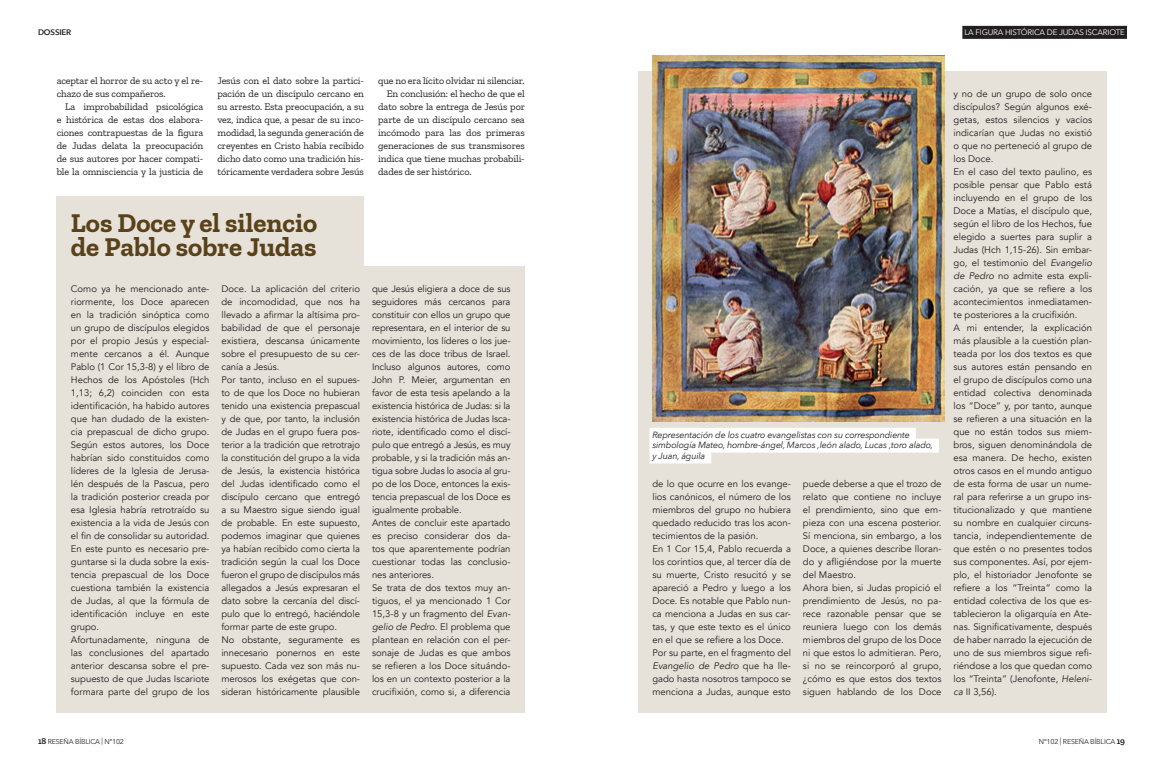
<style>
.page{position:relative;width:1163px;height:766px;background:#fff}
.page>*{position:absolute;margin:0;border:0;box-sizing:border-box;transform-origin:0 0}
.DESPIECE_-_TITULO{font:700 27px/24px "Zilla Slab";color:#59421a}
.CUERPO_ARTICULO{font:10px/13px "Zilla Slab";letter-spacing:-.01em;color:#231f20;text-align:justify}
.DESPIECE_-_CUERPO{font:9.5px/13px "Avenir";color:#231f20;text-align:justify}
.PIE_DE_FOTO_CON_FILE{font:italic 9px "Avenir Next";letter-spacing:-.02em;color:#231f20}
.t1{font:8px "Avenir Next";letter-spacing:-.02em;color:#fff}
.t2{font:600 8px "Avenir Next";letter-spacing:-.02em;color:#231f20}
.t3{font:7px "Avenir Next";letter-spacing:-.02em;color:#231f20}
.s1{font-style:italic}
.s2{font-family:"Zilla Slab";font-weight:600;font-size:9px}
</style>
<div class="page">
<div style="left:57px;top:196px;width:307px;height:78px;background:#e6e2d9"></div>
<div style="left:57px;top:266px;width:467px;height:446px;background:#e6e2d9"></div>
<div style="left:638px;top:71px;width:468px;height:641px;background:#e6e2d9"></div>
<img style="left:652px;top:56px;width:292px;height:365px">
<div style="left:649px;top:427px;width:266px;height:14px;background:#fff"></div>
<div style="left:649px;top:438px;width:289px;height:14px;background:#fff"></div>
<div style="left:649px;top:449px;width:62px;height:14px;background:#fff"></div>
<div style="left:962px;top:26px;width:164px;height:13px;background:#231f20"></div>
<p class="t2" style="left:38px;top:25px;width:35px">DOSSIER</p>
<p class="t1" style="left:964px;top:25px;width:162px">LA FIGURA HISTÓRICA DE JUDAS ISCARIOTE</p>
<p class="CUERPO_ARTICULO" style="left:57px;top:74px;width:148px">aceptar el horror de su acto y el re&shy;chazo de sus compañeros.</p>
<p class="CUERPO_ARTICULO" style="left:57px;top:100px;width:148px;text-indent:9px">La improbabilidad psicológica e histórica de estas dos elabora&shy;ciones contrapuestas de la figura de Judas delata la preocupación de sus autores por hacer compati&shy;ble la omnisciencia y la justicia de</p>
<p class="CUERPO_ARTICULO" style="left:217px;top:74px;width:148px">Jesús con el dato sobre la partici&shy;pación de un discípulo cercano en su arresto. Esta preocupación, a su vez, indica que, a pesar de su inco&shy;modidad, la segunda generación de creyentes en Cristo había recibido dicho dato como una tradición his&shy;tóricamente verdadera sobre Jesús</p>
<p class="CUERPO_ARTICULO" style="left:378px;top:74px;width:148px">que no era lícito olvidar ni silenciar.</p>
<p class="CUERPO_ARTICULO" style="left:378px;top:87px;width:148px;text-indent:9px">En conclusión: el hecho de que el dato sobre la entrega de Jesús por parte de un discípulo cercano sea incómodo para las dos primeras generaciones de sus transmisores indica que tiene muchas probabili&shy;dades de ser histórico.</p>
<p class="DESPIECE_-_TITULO" style="left:71px;top:211px;width:248px">Los Doce y el silencio de Pablo sobre Judas</p>
<p class="DESPIECE_-_CUERPO" style="left:71px;top:282px;width:140px">Como ya he mencionado ante&shy;riormente, los Doce aparecen en la tradición sinóptica como un grupo de discípulos elegidos por el propio Jesús y especial&shy;mente cercanos a él. Aunque Pablo (1 Cor 15,3-8) y el libro de Hechos de los Apóstoles (Hch 1,13; 6,2) coinciden con esta identificación, ha habido autores que han dudado de la existen&shy;cia prepascual de dicho grupo.<br>Según estos autores, los Doce habrían sido constituidos como líderes de la Iglesia de Jerusa&shy;lén después de la Pascua, pero la tradición posterior creada por esa Iglesia habría retrotraído su existencia a la vida de Jesús con el fin de consolidar su autoridad.</p>
<p class="DESPIECE_-_CUERPO" style="left:71px;top:542px;width:140px">En este punto es necesario pre&shy;guntarse si la duda sobre la exis&shy;tencia prepascual de los Doce cuestiona también la existencia de Judas, al que la fórmula de identificación incluye en este grupo.</p>
<p class="DESPIECE_-_CUERPO" style="left:71px;top:633px;width:140px">Afortunadamente, ninguna de las conclusiones del apartado anterior descansa sobre el pre&shy;supuesto de que Judas Iscariote formara parte del grupo de los</p>
<p class="DESPIECE_-_CUERPO" style="left:221px;top:282px;width:140px">Doce. La aplicación del criterio de incomodidad, que nos ha llevado a afirmar la altísima pro&shy;babilidad de que el personaje existiera, descansa únicamente sobre el presupuesto de su cer&shy;canía a Jesús.</p>
<p class="DESPIECE_-_CUERPO" style="left:221px;top:373px;width:140px">Por tanto, incluso en el supues&shy;to de que los Doce no hubieran tenido una existencia prepascual y de que, por tanto, la inclusión de Judas en el grupo fuera pos&shy;terior a la tradición que retrotrajo la constitución del grupo a la vida de Jesús, la existencia histórica del Judas identificado como el discípulo cercano que entregó a su Maestro sigue siendo igual de probable. En este supuesto, podemos imaginar que quienes ya habían recibido como cierta la tradición según la cual los Doce fueron el grupo de discípulos más allegados a Jesús expresaran el dato sobre la cercanía del discí&shy;pulo que lo entregó, haciéndole formar parte de este grupo.</p>
<p class="DESPIECE_-_CUERPO" style="left:221px;top:633px;width:140px">No obstante, seguramente es innecesario ponernos en este supuesto. Cada vez son más nu&shy;merosos los exégetas que con&shy;sideran históricamente plausible</p>
<p class="DESPIECE_-_CUERPO" style="left:372px;top:282px;width:140px">que Jesús eligiera a doce de sus seguidores más cercanos para constituir con ellos un grupo que representara, en el interior de su movimiento, los líderes o los jue&shy;ces de las doce tribus de Israel.<br>Incluso algunos autores, como John P. Meier, argumentan en favor de esta tesis apelando a la existencia histórica de Judas: si la existencia histórica de Judas Isca&shy;riote, identificado como el discí&shy;pulo que entregó a Jesús, es muy probable, y si la tradición más an&shy;tigua sobre Judas lo asocia al gru&shy;po de los Doce, entonces la exis&shy;tencia prepascual de los Doce es igualmente probable.</p>
<p class="DESPIECE_-_CUERPO" style="left:372px;top:516px;width:140px">Antes de concluir este apartado es preciso considerar dos da&shy;tos que aparentemente podrían cuestionar todas las conclusio&shy;nes anteriores.</p>
<p class="DESPIECE_-_CUERPO" style="left:372px;top:581px;width:140px">Se trata de dos textos muy an&shy;tiguos, el ya mencionado 1 Cor 15,3-8 y un fragmento del <span class="s1">Evan&shy;gelio de Pedro</span>. El problema que plantean en relación con el per&shy;sonaje de Judas es que ambos se refieren a los Doce situándo&shy;los en un contexto posterior a la crucifixión, como si, a diferencia</p>
<p class="PIE_DE_FOTO_CON_FILE" style="left:652px;top:426px;width:259px">Representación de los cuatro evangelistas con su correspondiente</p>
<p class="PIE_DE_FOTO_CON_FILE" style="left:652px;top:437px;width:282px">simbología Mateo, hombre-ángel, Marcos ,león alado, Lucas ,toro alado,</p>
<p class="PIE_DE_FOTO_CON_FILE" style="left:652px;top:448px;width:54px">y Juan, águila</p>
<p class="DESPIECE_-_CUERPO" style="left:652px;top:477px;width:140px">de lo que ocurre en los evange&shy;lios canónicos, el número de los miembros del grupo no hubiera quedado reducido tras los acon&shy;tecimientos de la pasión.</p>
<p class="DESPIECE_-_CUERPO" style="left:652px;top:542px;width:140px">En 1 Cor 15,4, Pablo recuerda a los corintios que, al tercer día de su muerte, Cristo resucitó y se apareció a Pedro y luego a los Doce. Es notable que Pablo nun&shy;ca menciona a Judas en sus car&shy;tas, y que este texto es el único en el que se refiere a los Doce.</p>
<p class="DESPIECE_-_CUERPO" style="left:652px;top:646px;width:140px">Por su parte, en el fragmento del <span class="s1">Evangelio de Pedro</span> que ha lle&shy;gado hasta nosotros tampoco se menciona a Judas, aunque esto</p>
<p class="DESPIECE_-_CUERPO" style="left:802px;top:477px;width:140px">puede deberse a que el trozo de relato que contiene no incluye el prendimiento, sino que em&shy;pieza con una escena posterior.<br>Sí menciona, sin embargo, a los Doce, a quienes describe lloran&shy;do y afligiéndose por la muerte del Maestro.</p>
<p class="DESPIECE_-_CUERPO" style="left:802px;top:581px;width:140px">Ahora bien, si Judas propició el prendimiento de Jesús, no pa&shy;rece razonable pensar que se reuniera luego con los demás miembros del grupo de los Doce ni que estos lo admitieran. Pero, si no se reincorporó al grupo, ¿cómo es que estos dos textos siguen hablando de los Doce</p>
<p class="DESPIECE_-_CUERPO" style="left:953px;top:87px;width:140px">y no de un grupo de solo once discípulos? Según algunos exé&shy;getas, estos silencios y vacíos indicarían que Judas no existió o que no perteneció al grupo de los Doce.</p>
<p class="DESPIECE_-_CUERPO" style="left:953px;top:165px;width:140px">En el caso del texto paulino, es posible pensar que Pablo está incluyendo en el grupo de los Doce a Matías, el discípulo que, según el libro de los Hechos, fue elegido a suertes para suplir a Judas (Hch 1,15-26). Sin embar&shy;go, el testimonio del <span class="s1">Evangelio de Pedro</span> no admite esta expli&shy;cación, ya que se refiere a los acontecimientos inmediatamen&shy;te posteriores a la crucifixión.</p>
<p class="DESPIECE_-_CUERPO" style="left:953px;top:321px;width:140px">A mi entender, la explicación más plausible a la cuestión plan&shy;teada por los dos textos es que sus autores están pensando en el grupo de discípulos como una entidad colectiva denominada los “Doce” y, por tanto, aunque se refieren a una situación en la que no están todos sus miem&shy;bros, siguen denominándola de esa manera. De hecho, existen otros casos en el mundo antiguo de esta forma de usar un nume&shy;ral para referirse a un grupo ins&shy;titucionalizado y que mantiene su nombre en cualquier circuns&shy;tancia, independientemente de que estén o no presentes todos sus componentes. Así, por ejem&shy;plo, el historiador Jenofonte se refiere a los “Treinta” como la entidad colectiva de los que es&shy;tablecieron la oligarquía en Ate&shy;nas. Significativamente, después de haber narrado la ejecución de uno de sus miembros sigue refi&shy;riéndose a los que quedan como los “Treinta” (Jenofonte, <span class="s1">Heleni&shy;ca</span> II 3,56).</p>
<p class="t3" style="left:38px;top:735px;width:87px"><span class="s2">18</span> RESEÑA BÍBLICA | Nº102</p>
<p class="t3" style="left:1038px;top:735px;width:87px">Nº102 | RESEÑA BÍBLICA <span class="s2">19</span></p>
</div>
